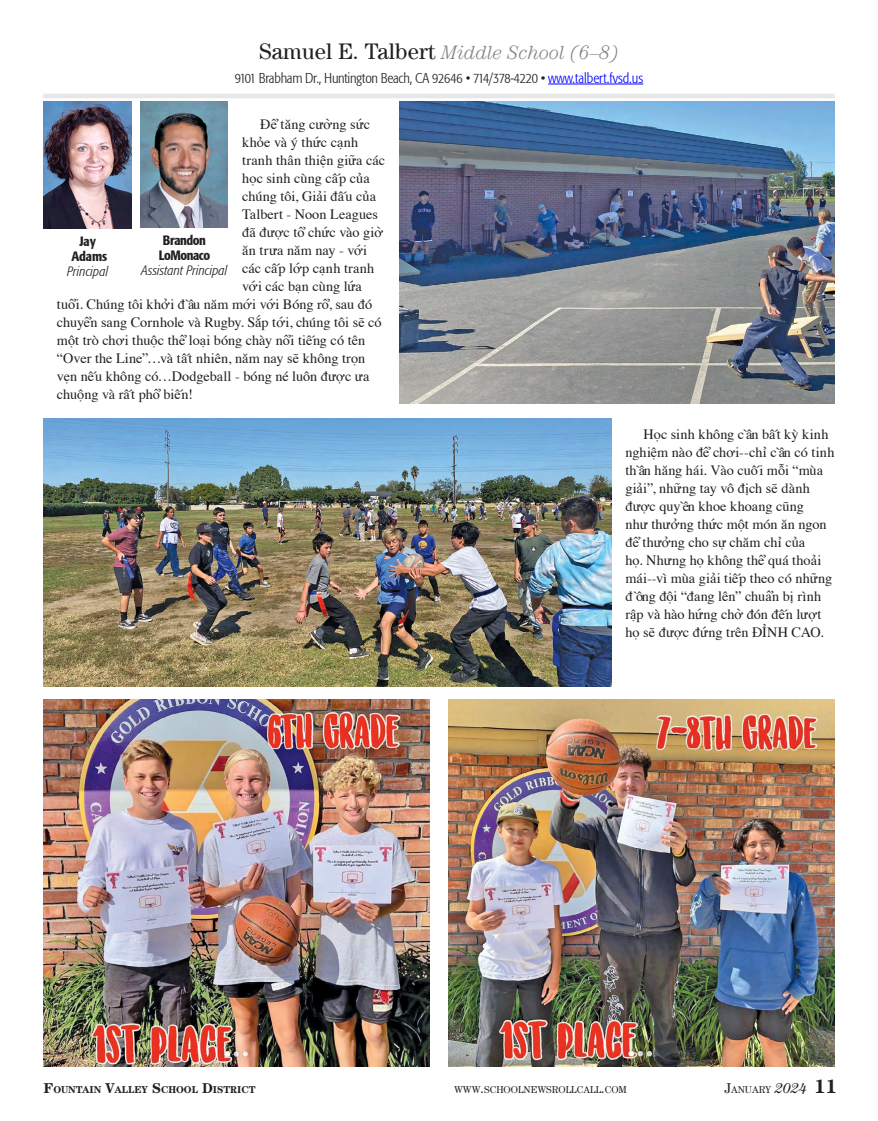
<style>
.page{position:relative;width:878px;height:1121px;background:#fff}
.page>*{position:absolute;margin:0;border:0;box-sizing:border-box;transform-origin:0 0}
.t1{font:italic 300 19.5px "Century LT";letter-spacing:-.005em;color:#808285}
.t2{font:14.25px/18px "Times";color:#231f20}
.t3{font:300 condensed 14.25px "Formata";letter-spacing:-.015em;color:#231f20}
.t4{font:italic 300 condensed 13.5px "Formata";letter-spacing:.005em;color:#231f20}
.t5{font:500 condensed 13.5px/15px "Formata";letter-spacing:-.03em;color:#231f20;text-align:center}
.t6{font:500 condensed 13.5px/15px "Formata";color:#231f20;text-align:center}
.t7{font:10.05px "Century LT";color:#231f20}
.t8{font:700 10.05px "Century LT";color:#231f20}
.s1{font-weight:400;font-style:normal;font-size:22.5px;color:#231f20}
.s2{color:#00f}
.s3{font-size:14.25px}
.s4{font-style:italic;font-size:14.25px}
.s5{font-weight:700;font-size:19.5px}
</style>
<div class="page">
<hr style="left:43px;top:94px;width:791px;height:4px;background:#e6e7e8">
<hr style="left:548px;top:84px;width:95px;height:1px;background:#00f">
<img style="left:43px;top:102px;width:89px;height:126px">
<img style="left:140px;top:101px;width:87px;height:126px">
<img style="left:448px;top:700px;width:386px;height:366px">
<img style="left:44px;top:700px;width:385px;height:366px">
<img style="left:399px;top:102px;width:435px;height:302px">
<img style="left:43px;top:418px;width:569px;height:268px">
<h1 class="t1" style="left:259px;top:41px;width:361px"><span class="s1">Samuel E. Talbert</span> Middle School (6–8)</h1>
<p class="t3" style="left:235px;top:70px;width:410px">9101 Brabham Dr., Huntington Beach, CA 92646 • 714/378-4220 • <span class="s2">www.talbert.fvsd.us</span></p>
<p class="t2" style="left:260px;top:114px;width:111px">Để tăng cường sức</p>
<p class="t2" style="left:242px;top:132px;width:118px">khỏe và ý thức cạnh</p>
<p class="t2" style="left:242px;top:150px;width:144px">tranh thân thiện giữa các</p>
<p class="t2" style="left:242px;top:168px;width:129px">học sinh cùng cấp của</p>
<p class="t2" style="left:242px;top:186px;width:135px">chúng tôi, Giải đấu của</p>
<p class="t2" style="left:242px;top:204px;width:137px">Talbert - Noon Leagues</p>
<p class="t2" style="left:242px;top:222px;width:142px">đã được tổ chức vào giờ</p>
<p class="t2" style="left:242px;top:240px;width:126px">ăn trưa năm nay - với</p>
<p class="t2" style="left:242px;top:258px;width:134px">các cấp lớp cạnh tranh</p>
<p class="t2" style="left:242px;top:276px;width:121px">với các bạn cùng lứa</p>
<p class="t2" style="left:57px;top:294px;width:317px">tuổi. Chúng tôi khởi đầu năm mới với Bóng rổ, sau đó</p>
<p class="t2" style="left:57px;top:312px;width:326px">chuyển sang Cornhole và Rugby. Sắp tới, chúng tôi sẽ có</p>
<p class="t2" style="left:57px;top:330px;width:310px">một trò chơi thuộc thể loại bóng chày nổi tiếng có tên</p>
<p class="t2" style="left:57px;top:348px;width:310px">“Over the Line”…và tất nhiên, năm nay sẽ không trọn</p>
<p class="t2" style="left:57px;top:366px;width:314px">vẹn nếu không có…Dodgeball - bóng né luôn được ưa</p>
<p class="t2" style="left:57px;top:384px;width:137px">chuộng và rất phổ biến!</p>
<p class="t2" style="left:625px;top:424px;width:210px;text-indent:18px">Học sinh không cần bất kỳ kinh nghiệm nào để chơi--chỉ cần có tinh thần hăng hái. Vào cuối mỗi “mùa giải”, những tay vô địch sẽ dành được quyền khoe khoang cũng<br>như thưởng thức một món ăn ngon để thưởng cho sự chăm chỉ của<br>họ. Nhưng họ không thể quá thoải mái--vì mùa giải tiếp theo có những đồng đội “đang lên” chuẩn bị rình rập và hào hứng chờ đón đến lượt họ sẽ được đứng trên ĐỈNH CAO.</p>
<p class="t5" style="left:159px;top:233px;width:53px">Brandon<br>LoMonaco</p>
<p class="t4" style="left:141px;top:263px;width:87px">Assistant Principal</p>
<p class="t6" style="left:71px;top:234px;width:37px">Jay<br>Adams</p>
<p class="t4" style="left:67px;top:264px;width:42px">Principal</p>
<p class="t8" style="left:44px;top:1083px;width:213px"><span class="s3">F</span>OUNTAIN <span class="s3">V</span>ALLEY <span class="s3">S</span>CHOOL <span class="s3">D</span>ISTRICT</p>
<p class="t7" style="left:454px;top:1083px;width:174px">WWW<span class="s3">.</span>SCHOOLNEWSROLLCALL<span class="s3">.</span>COM</p>
<p class="t7" style="left:724px;top:1084px;width:114px"><span class="s3">J</span>ANUARY <span class="s4">2024</span> <span class="s5">11</span></p>
</div>
